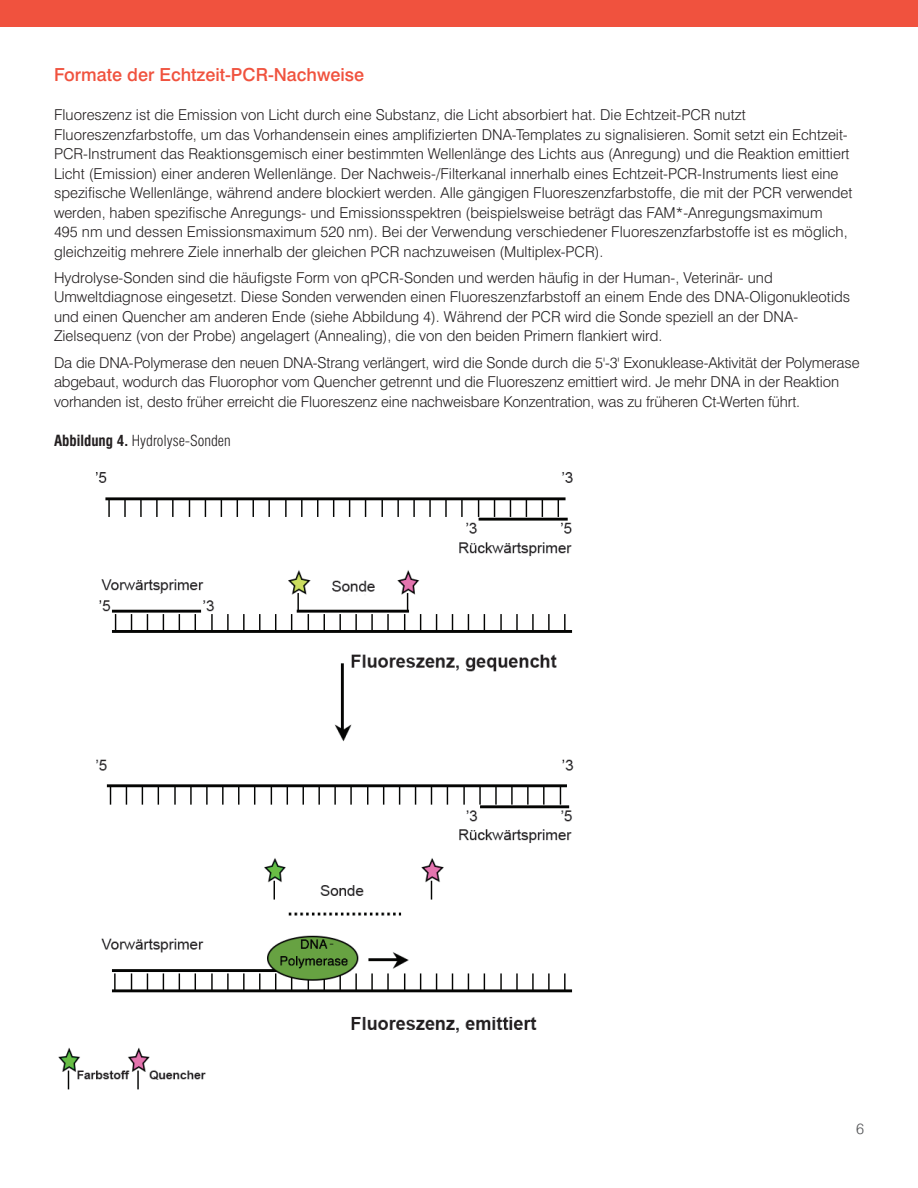
<style>
.page{position:relative;width:918px;height:1188px;background:#fff}
.page>*{position:absolute;margin:0;border:0;box-sizing:border-box;transform-origin:0 0}
.t1{font:500 18px "Swiss 721 BT";color:#f0523e}
.t2{font:300 15px/19.5px "Swiss 721 BT";color:#231f20}
.t3{font:300 condensed 15px "Swiss 721 BT";color:#231f20}
.t4{font:300 15px "Swiss 721 BT";color:#57585a}
.s1{font-weight:700}
</style>
<div class="page">
<div style="left:0;top:0;width:918px;height:27px;background:#f0523e"></div>
<img style="left:58px;top:472px;width:516px;height:618px">
<p class="t1" style="left:54px;top:64px;width:312px">Formate der Echtzeit-PCR-Nachweise</p>
<p class="t2" style="left:54px;top:105px;width:800px">Fluoreszenz ist die Emission von Licht durch eine Substanz, die Licht absorbiert hat. Die Echtzeit-PCR nutzt Fluoreszenzfarbstoffe, um das Vorhandensein eines amplifizierten DNA-Templates zu signalisieren. Somit setzt ein Echtzeit-PCR-Instrument das Reaktionsgemisch einer bestimmten Wellenlänge des Lichts aus (Anregung) und die Reaktion emittiert Licht (Emission) einer anderen Wellenlänge. Der Nachweis-/Filterkanal innerhalb eines Echtzeit-PCR-Instruments liest eine spezifische Wellenlänge, während andere blockiert werden. Alle gängigen Fluoreszenzfarbstoffe, die mit der PCR verwendet werden, haben spezifische Anregungs- und Emissionsspektren (beispielsweise beträgt das FAM*-Anregungsmaximum<br>495 nm und dessen Emissionsmaximum 520 nm). Bei der Verwendung verschiedener Fluoreszenzfarbstoffe ist es möglich, gleichzeitig mehrere Ziele innerhalb der gleichen PCR nachzuweisen (Multiplex-PCR).</p>
<p class="t2" style="left:54px;top:268px;width:798px">Hydrolyse-Sonden sind die häufigste Form von qPCR-Sonden und werden häufig in der Human-, Veterinär- und Umweltdiagnose eingesetzt. Diese Sonden verwenden einen Fluoreszenzfarbstoff an einem Ende des DNA-Oligonukleotids und einen Quencher am anderen Ende (siehe Abbildung 4). Während der PCR wird die Sonde speziell an der DNA-Zielsequenz (von der Probe) angelagert (Annealing), die von den beiden Primern flankiert wird.</p>
<p class="t2" style="left:54px;top:352px;width:807px">Da die DNA-Polymerase den neuen DNA-Strang verlängert, wird die Sonde durch die 5'-3' Exonuklease-Aktivität der Polymerase abgebaut, wodurch das Fluorophor vom Quencher getrennt und die Fluoreszenz emittiert wird. Je mehr DNA in der Reaktion vorhanden ist, desto früher erreicht die Fluoreszenz eine nachweisbare Konzentration, was zu früheren Ct-Werten führt.</p>
<p class="t3" style="left:54px;top:432px;width:178px"><span class="s1">Abbildung 4.</span> Hydrolyse-Sonden</p>
<p class="t4" style="left:856px;top:1120px;width:9px">6</p>
</div>
